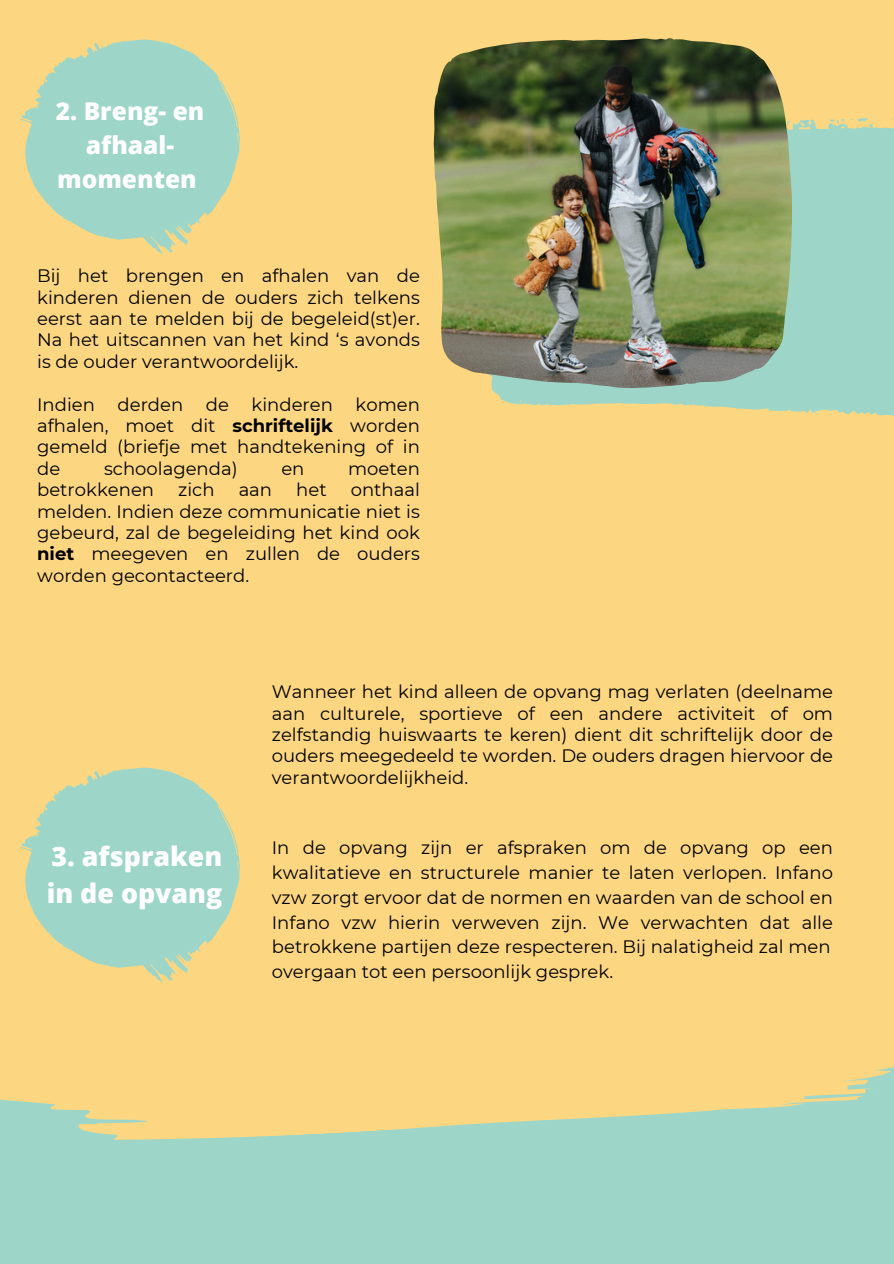
<style>
.page{position:relative;width:894px;height:1264px;background:#fff}
.page>*{position:absolute;margin:0;border:0;box-sizing:border-box;transform-origin:0 0}
.t1{font:800 26.7px/36.8px "Open Sans";color:#fff}
.t2{font:800 24.6px/33.8px "Open Sans";color:#fff;text-align:center}
.t3{font:18px/21.3px "Montserrat";color:#000;text-align:justify}
.s1{font-weight:700}
</style>
<div class="page">
<div style="left:0;top:0;width:893px;height:1263px;background:#9dd6c8"></div>
<div style="left:0;top:0;width:893px;height:920px;background:#fcd680"></div>
<svg style="left:0;top:863px;width:893px;height:277px;fill:#fcd680"></svg>
<svg style="left:20px;top:38px;width:219px;height:216px;fill:#9dd6c8"></svg>
<svg style="left:20px;top:766px;width:219px;height:216px;fill:#9dd6c8"></svg>
<svg style="left:791px;top:118px;width:102px;height:78px;fill:#9dd6c8"></svg>
<div style="left:791px;top:196px;width:102px;height:90px;background:#9dd6c8"></div>
<svg style="left:491px;top:286px;width:402px;height:130px;fill:#9dd6c8"></svg>
<img style="left:433px;top:38px;width:358px;height:350px">
<p class="t2" style="left:56px;top:94px;width:150px">2. Breng- en afhaal&shy;momenten</p>
<p class="t3" style="left:37px;top:265px;width:384px">Bij het brengen en afhalen van de kinderen dienen de ouders zich telkens eerst aan te melden bij de begeleid(st)er.<br>Na het uitscannen van het kind ‘s avonds is de ouder verantwoordelijk.</p>
<p class="t3" style="left:37px;top:393px;width:59px">Indien</p>
<p class="t3" style="left:118px;top:393px;width:67px">derden</p>
<p class="t3" style="left:206px;top:393px;width:25px">de</p>
<p class="t3" style="left:251px;top:393px;width:83px">kinderen</p>
<p class="t3" style="left:37px;top:393px;width:384px;text-indent:318px">komen afhalen, moet dit <span class="s1">schriftelijk</span> worden gemeld (briefje met handtekening of in de</p>
<p class="t3" style="left:104px;top:457px;width:135px">schoolagenda)</p>
<p class="t3" style="left:281px;top:457px;width:25px">en</p>
<p class="t3" style="left:348px;top:457px;width:73px">moeten</p>
<p class="t3" style="left:37px;top:479px;width:118px">betrokkenen</p>
<p class="t3" style="left:178px;top:479px;width:38px">zich</p>
<p class="t3" style="left:238px;top:479px;width:35px">aan</p>
<p class="t3" style="left:296px;top:479px;width:32px">het</p>
<p class="t3" style="left:37px;top:479px;width:384px;text-indent:313px">onthaal melden. Indien deze communicatie niet is gebeurd, zal de begeleiding het kind ook <span class="s1">niet</span> meegeven en zullen de ouders worden gecontacteerd.</p>
<p class="t1" style="left:47px;top:837px;width:177px">3. afspraken in de opvang</p>
<p class="t3" style="left:272px;top:681px;width:562px">Wanneer het kind alleen de opvang mag verlaten (deelname aan culturele, sportieve of een andere activiteit of om zelfstandig huiswaarts te keren) dient dit schriftelijk door de ouders meegedeeld te worden. De ouders dragen hiervoor de verantwoordelijkheid.</p>
<h1 class="t3" style="left:272px;top:835px;width:562px;line-height:24.8px">In de opvang zijn er afspraken om de opvang op een kwalitatieve en structurele manier te laten verlopen. Infano vzw zorgt ervoor dat de normen en waarden van de school en Infano vzw hierin verweven zijn. We verwachten dat alle betrokkene partijen deze respecteren. Bij nalatigheid zal men</h1>
<p class="t3" style="left:272px;top:960px;width:343px">overgaan tot een persoonlijk gesprek.</p>
</div>
